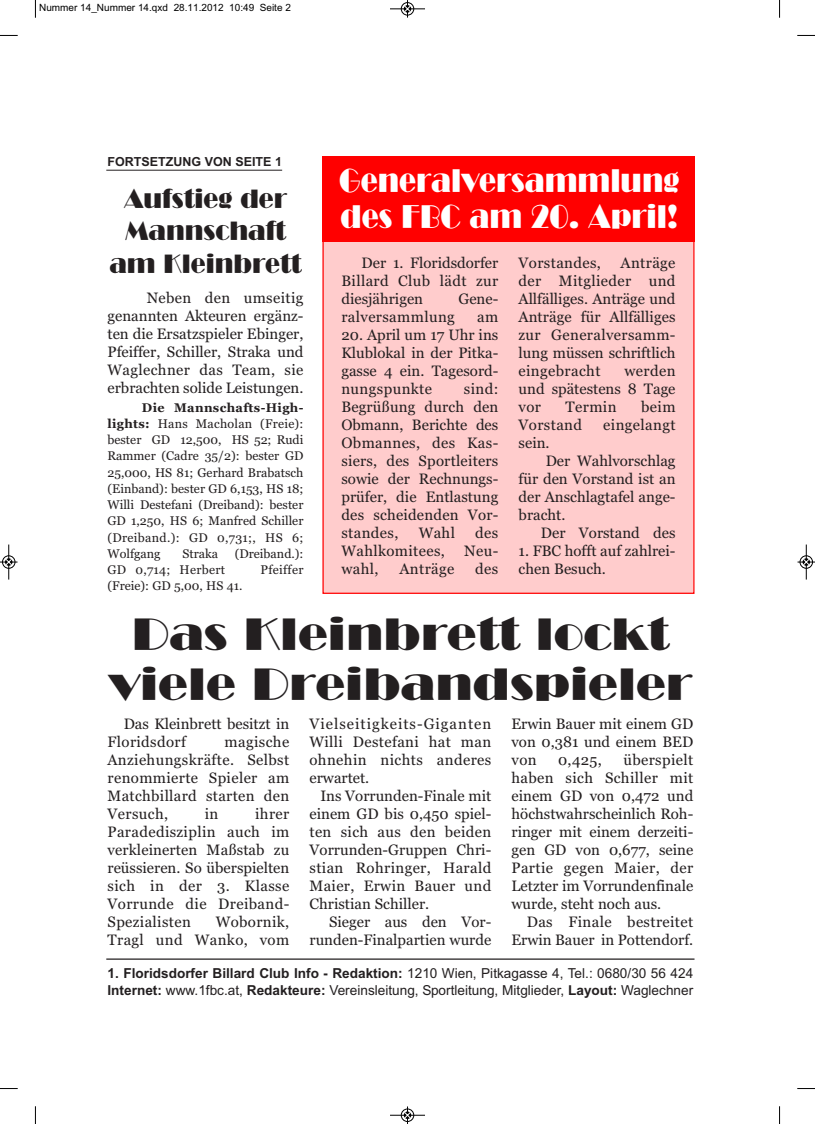
<style>
.page{position:relative;width:815px;height:1124px;background:#fff}
.page>*{position:absolute;margin:0;border:0;box-sizing:border-box;transform-origin:0 0}
.t1{font:45px/50px "Brasenga Normal";color:#231f20;text-align:center;scale:1.05 1}
.t2{font:32.5px/36.2px "Brasenga Normal";color:#fff;scale:.83 1}
.t3{font:26.25px/32.5px "Brasenga Normal";color:#231f20;text-align:center;scale:.9 1}
.t4{font:15px/18px "Georgia";color:#231f20;text-align:justify}
.t5{font:15px/18px "Georgia";letter-spacing:.025em;color:#231f20;text-align:right}
.t6{font:13.75px/16.5px "Arial";color:#231f20}
.t7{font:12.5px/16.2px "Georgia";color:#231f20;text-align:justify}
.t8{font:12.5px "Georgia";letter-spacing:.025em;color:#231f20}
.t9{font:700 12.5px "Arial";color:#231f20}
.t10{font:10px "Arial";color:#000}
.s1{font-weight:700}
</style>
<div class="page">
<div style="left:324px;top:157px;width:369px;height:435px;background:#fcc"></div>
<hr style="left:106px;top:958px;width:588px;height:1px;background:#231f20">
<hr style="left:106px;top:170px;width:176px;height:1px;background:#231f20">
<div style="left:322px;top:156px;width:372px;height:85px;background:#f00"></div>
<svg style="left:35px;top:0;width:1px;height:18px"></svg>
<svg style="left:0;top:35px;width:18px;height:1px"></svg>
<svg style="left:779px;top:0;width:1px;height:18px"></svg>
<svg style="left:797px;top:35px;width:18px;height:1px"></svg>
<svg style="left:35px;top:1106px;width:1px;height:17px"></svg>
<svg style="left:0;top:1088px;width:18px;height:1px"></svg>
<svg style="left:779px;top:1106px;width:1px;height:17px"></svg>
<svg style="left:797px;top:1088px;width:18px;height:1px"></svg>
<div style="left:401px;top:2px;width:13px;height:14px;border:1px solid #fff;border-radius:50%"></div>
<hr style="left:390px;top:9px;width:35px;height:1px;background:#000">
<div style="left:401px;top:2px;width:13px;height:13px;border:1px solid #000;border-radius:50%"></div>
<svg style="left:404px;top:0;width:7px;height:18px"></svg>
<hr style="left:390px;top:1114px;width:35px;height:1px;background:#000">
<div style="left:401px;top:1108px;width:13px;height:13px;border:1px solid #000;border-radius:50%"></div>
<svg style="left:404px;top:1106px;width:7px;height:17px"></svg>
<hr style="left:9px;top:544px;width:1px;height:35px;background:#000">
<div style="left:2px;top:555px;width:13px;height:13px;border:1px solid #000;border-radius:50%"></div>
<svg style="left:0;top:558px;width:18px;height:7px"></svg>
<hr style="left:806px;top:544px;width:1px;height:35px;background:#000">
<div style="left:800px;top:555px;width:13px;height:13px;border:1px solid #000;border-radius:50%"></div>
<svg style="left:798px;top:558px;width:17px;height:7px"></svg>
<p class="t10" style="left:39px;top:2px;width:253px">Nummer 14_Nummer 14.qxd 28.11.2012 10:49 Seite 2</p>
<p class="t9" style="left:108px;top:155px;width:176px">FORTSETZUNG VON SEITE 1</p>
<h3 class="t3" style="left:109px;top:182px;width:215px">Aufstieg der<br>Mannschaft am Kleinbrett</h3>
<p class="t4" style="left:108px;top:288px;width:197px;text-indent:39px">Neben den umseitig genannten Akteuren ergänz&shy;ten die Ersatzspieler Ebinger, Pfeiffer, Schiller, Straka und Waglechner das Team, sie erbrachten solide Leistungen.</p>
<p class="t7" style="left:108px;top:399px;width:197px;text-indent:34px"><span class="s1">Die Mannschafts-High&shy;lights:</span> Hans Macholan (Freie): bester GD 12,500, HS 52; Rudi Rammer (Cadre 35/2): bester GD 25,000, HS 81; Gerhard Brabatsch (Einband): bester GD 6,153, HS 18; Willi Destefani (Dreiband): bester GD 1,250, HS 6; Manfred Schiller (Dreiband.): GD 0,731;, HS 6; Wolfgang</p>
<p class="t7" style="left:183px;top:545px;width:37px">Straka</p>
<p class="t7" style="left:235px;top:545px;width:70px">(Dreiband.):</p>
<p class="t8" style="left:108px;top:562px;width:119px">GD 0,714; Herbert</p>
<p class="t8" style="left:261px;top:562px;width:44px">Pfeiffer</p>
<p class="t7" style="left:108px;top:578px;width:137px">(Freie): GD 5,00, HS 41.</p>
<h2 class="t2" style="left:339px;top:162px;width:411px">Generalversammlung des FBC am 20. April!</h2>
<p class="t4" style="left:341px;top:254px;width:158px;text-indent:20px">Der 1. Floridsdorfer Billard Club lädt zur diesjährigen</p>
<p class="t4" style="left:459px;top:290px;width:41px">Gene-</p>
<p class="t5" style="left:341px;top:308px;width:115px">ralversammlung</p>
<p class="t4" style="left:477px;top:308px;width:23px">am</p>
<p class="t4" style="left:341px;top:326px;width:158px">20. April um 17 Uhr ins Klublokal in der Pitka&shy;gasse 4 ein. Tagesord&shy;nungspunkte</p>
<p class="t4" style="left:341px;top:380px;width:158px;text-indent:122px">sind:<br>Begrüßung durch den Obmann, Berichte des Obmannes, des Kas&shy;siers, des Sportleiters sowie der Rechnungs&shy;prüfer, die Entlastung des scheidenden Vor&shy;standes,</p>
<p class="t4" style="left:419px;top:524px;width:38px">Wahl</p>
<p class="t4" style="left:475px;top:524px;width:25px">des</p>
<p class="t5" style="left:341px;top:542px;width:105px">Wahlkomitees,</p>
<p class="t4" style="left:464px;top:542px;width:36px">Neu-</p>
<p class="t4" style="left:341px;top:560px;width:39px">wahl,</p>
<p class="t5" style="left:399px;top:560px;width:56px">Anträge</p>
<p class="t4" style="left:475px;top:560px;width:25px">des</p>
<p class="t5" style="left:519px;top:254px;width:84px">Vorstandes,</p>
<p class="t4" style="left:519px;top:254px;width:158px;text-indent:102px">Anträge der Mitglieder und Allfälliges. Anträge und Anträge für Allfälliges zur Generalversamm&shy;lung müssen schriftlich eingebracht</p>
<p class="t4" style="left:519px;top:362px;width:158px;text-indent:106px">werden und spätestens 8 Tage vor</p>
<p class="t4" style="left:566px;top:398px;width:52px">Termin</p>
<p class="t4" style="left:641px;top:398px;width:36px">beim</p>
<p class="t5" style="left:519px;top:416px;width:65px">Vorstand</p>
<p class="t5" style="left:603px;top:416px;width:74px">eingelangt</p>
<p class="t4" style="left:519px;top:434px;width:33px">sein.</p>
<p class="t4" style="left:546px;top:452px;width:131px">Der Wahlvorschlag</p>
<p class="t4" style="left:519px;top:470px;width:158px">für den Vorstand ist an</p>
<p class="t4" style="left:519px;top:488px;width:158px">der Anschlagtafel ange-</p>
<p class="t4" style="left:519px;top:506px;width:48px">bracht.</p>
<p class="t4" style="left:541px;top:524px;width:136px">Der Vorstand des</p>
<p class="t4" style="left:519px;top:542px;width:158px">1. FBC hofft auf zahlrei&shy;chen Besuch.</p>
<h1 class="t1" style="left:109px;top:609px;width:557px">Das Kleinbrett lockt viele Dreibandspieler</h1>
<p class="t4" style="left:108px;top:714px;width:183px;text-indent:16px">Das Kleinbrett besitzt in<br>Floridsdorf</p>
<p class="t4" style="left:108px;top:732px;width:183px;text-indent:117px">magische Anziehungskräfte. Selbst renommierte Spieler am Matchbillard starten den Versuch,</p>
<p class="t4" style="left:108px;top:804px;width:183px;text-indent:148px">ihrer Paradedisziplin auch im verkleinerten Maßstab zu reüssieren. So überspielten sich in der 3. Klasse Vorrunde die Dreiband-Spezialisten</p>
<p class="t4" style="left:205px;top:804px;width:15px">in</p>
<p class="t5" style="left:108px;top:912px;width:183px">Wobornik,<br>Tragl und Wanko, vom</p>
<p class="t4" style="left:310px;top:714px;width:183px">Vielseitigkeits-Giganten Willi Destefani hat man ohnehin nichts anderes erwartet.</p>
<p class="t4" style="left:310px;top:786px;width:183px;text-indent:11px">Ins Vorrunden-Finale mit einem GD bis 0,450 spiel&shy;ten sich aus den beiden Vorrunden-Gruppen Chri&shy;stian Rohringer, Harald Maier, Erwin Bauer und Christian Schiller.</p>
<p class="t4" style="left:310px;top:912px;width:183px;text-align:right">Sieger aus den Vor&shy;runden-Finalpartien wurde</p>
<p class="t4" style="left:512px;top:714px;width:183px">Erwin Bauer mit einem GD von 0,381 und einem BED von</p>
<p class="t4" style="left:512px;top:750px;width:183px;text-indent:112px">überspielt haben sich Schiller mit einem GD von 0,472 und höchstwahrscheinlich Roh&shy;ringer mit einem derzeiti&shy;gen GD von 0,677, seine Partie gegen Maier, der Letzter im Vorrundenfinale wurde, steht noch aus.</p>
<p class="t4" style="left:512px;top:912px;width:183px;text-align:right">Das Finale bestreitet<br>Erwin Bauer in Pottendorf.</p>
<p class="t4" style="left:558px;top:750px;width:45px">0,425,</p>
<p class="t6" style="left:108px;top:965px;width:587px"><span class="s1">1. Floridsdorfer Billard Club Info - Redaktion:</span> 1210 Wien, Pitkagasse 4, Tel.: 0680/30 56 424<br><span class="s1">Internet:</span> www.1fbc.at, <span class="s1">Redakteure:</span> Vereinsleitung, Sportleitung, Mitglieder, <span class="s1">Layout:</span> Waglechner</p>
</div>
